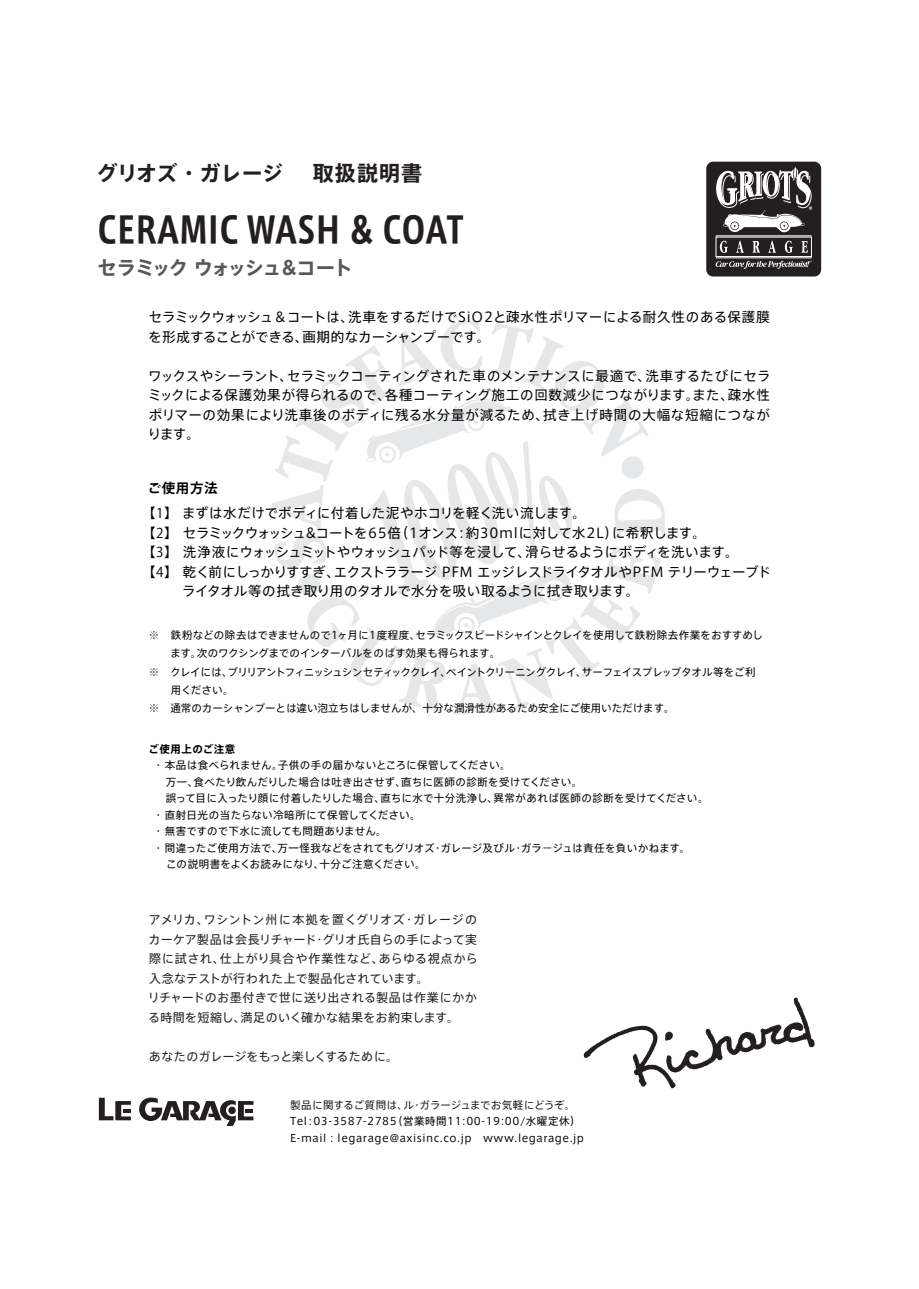
<style>
.page{position:relative;width:919px;height:1289px;background:#fff}
.page>*{position:absolute;margin:0;border:0;box-sizing:border-box;transform-origin:0 0}
.t1{font:700 36px "Axis Cond Std";letter-spacing:.025em;color:#231f20}
.t2{font:700 21px "Axis Std";letter-spacing:.005em;color:#231f20}
.t3{font:700 19.5px "Axis Std";letter-spacing:-.1em;color:#57585a}
.t4{font:13.5px/19.5px "Axis Std";color:#030303}
.t5{font:13.5px "Axis Std";letter-spacing:-.04em;color:#030303}
.t6{font:13.5px "Axis Std";letter-spacing:-.035em;color:#030303}
.t7{font:700 13.5px "Koz Go Pr 6 N";letter-spacing:.05em;color:#030303}
.t8{font:12px/19.5px "Axis Std";letter-spacing:.02em;color:#231f20}
.t9{font:12px "Axis Std";color:#231f20}
.t10{font:10.5px "Axis Std";letter-spacing:.01em;color:#030303}
.t11{font:10.5px/16.5px "Axis Std";letter-spacing:.05em;color:#030303}
.t12{font:10.5px "Axis Std";letter-spacing:-.06em;color:#030303}
.t13{font:10.5px "Axis Std";letter-spacing:.03em;color:#030303}
.t14{font:10.5px "Axis Std";color:#231f20}
.t15{font:700 10.5px "Axis Std";letter-spacing:.05em;color:#030303}
.s1{font-family:"Koz Go Pr 6 N"}
</style>
<div class="page">
<svg style="left:272px;top:320px;width:393px;height:394px"></svg>
<div style="left:706px;top:162px;width:115px;height:114px;background:#231f20;border-radius:7px"></div>
<svg style="left:719px;top:241px;width:8px;height:12px"></svg>
<svg style="left:736px;top:241px;width:8px;height:12px"></svg>
<svg style="left:752px;top:241px;width:8px;height:12px"></svg>
<svg style="left:768px;top:241px;width:8px;height:12px"></svg>
<svg style="left:784px;top:241px;width:8px;height:12px"></svg>
<svg style="left:801px;top:241px;width:6px;height:12px"></svg>
<div style="left:715px;top:237px;width:96px;height:20px;border:1px solid #fff"></div>
<hr style="left:716px;top:257px;width:95px;height:1px;background:#fff">
<hr style="left:715px;top:235px;width:96px;height:1px;background:#fff">
<svg style="left:716px;top:167px;width:96px;height:65px"></svg>
<svg style="left:715px;top:260px;width:96px;height:9px"></svg>
<svg style="left:583px;top:997px;width:231px;height:91px"></svg>
<svg style="left:99px;top:1097px;width:32px;height:23px"></svg>
<svg style="left:139px;top:1097px;width:114px;height:28px"></svg>
<h2 class="t2" style="left:97px;top:157px;width:327px">グリオズ・ガレージ　 取扱説明書</h2>
<h1 class="t1" style="left:98px;top:203px;width:367px">CERAMIC WASH &amp; COAT</h1>
<h3 class="t3" style="left:98px;top:252px;width:256px">セラミックウォッシュ&amp;コート</h3>
<p class="t4" style="left:148px;top:307px;width:622px">セラミックウォッシュ＆コートは、洗車をするだけでSiO2と疎水性ポリマーによる耐久性のある保護膜を形成することができる、画期的なカーシャンプーです。</p>
<p class="t4" style="left:148px;top:365px;width:624px;text-align:justify">ワックスやシーラント、セラミックコーティングされた車のメンテナンスに最適で、洗車するたびにセラミックによる保護効果が得られるので、各種コーティング施工の回数減少につながります。また、疎水性ポリマーの効果により洗車後のボディに残る水分量が減るため、拭き上げ時間の大幅な短縮につながります。</p>
<p class="t7" style="left:148px;top:480px;width:71px">ご使用方法</p>
<p class="t4" style="left:142px;top:502px;width:445px"><span class="s1">【1】</span>まずは水だけでボディに付着した泥やホコリを軽く洗い流します。</p>
<p class="t4" style="left:142px;top:522px;width:565px"><span class="s1">【2】</span>セラミックウォッシュ&amp;コートを65倍（1オンス：約30mlに対して水2L）に希釈します。</p>
<p class="t6" style="left:142px;top:542px;width:597px"><span class="s1">【3】</span>洗浄液にウォッシュミットやウォッシュパッド等を浸して、滑らせるようにボディを洗います。</p>
<p class="t5" style="left:142px;top:561px;width:630px"><span class="s1">【4】</span>乾く前にしっかりすすぎ、エクストララージ PFM エッジレスドライタオルやPFM テリーウェーブド</p>
<p class="t4" style="left:182px;top:580px;width:458px">ライタオル等の拭き取り用のタオルで水分を吸い取るように拭き取ります。</p>
<p class="t10" style="left:149px;top:627px;width:615px">※　鉄粉などの除去はできませんので1ヶ月に1度程度、セラミックスピードシャインとクレイを使用して鉄粉除去作業をおすすめし</p>
<p class="t10" style="left:170px;top:645px;width:331px">ます。次のワクシングまでのインターバルをのばす効果も得られます。</p>
<p class="t12" style="left:149px;top:664px;width:608px">※ クレイには、ブリリアントフィニッシュシンセティッククレイ、ペイントクリーニングクレイ、サーフェイスプレップタオル等をご利</p>
<p class="t10" style="left:149px;top:700px;width:527px">※　通常のカーシャンプーとは違い泡立ちはしませんが、十分な潤滑性があるため安全にご使用いただけます。</p>
<p class="t10" style="left:149px;top:682px;width:86px">　　用ください。</p>
<p class="t15" style="left:148px;top:740px;width:89px">ご使用上のご注意</p>
<p class="t13" style="left:153px;top:757px;width:359px">・ 本品は食べられません。子供の手の届かないところに保管してください。</p>
<p class="t10" style="left:166px;top:774px;width:418px">万一、食べたり飲んだりした場合は吐き出させず、直ちに医師の診断を受けてください。</p>
<p class="t10" style="left:166px;top:790px;width:544px">誤って目に入ったり顔に付着したりした場合、直ちに水で十分洗浄し、異常があれば医師の診断を受けてください。</p>
<p class="t13" style="left:153px;top:807px;width:269px">・ 直射日光の当たらない冷暗所にて保管してください。</p>
<p class="t10" style="left:153px;top:823px;width:235px">・ 無害ですので下水に流しても問題ありません。</p>
<p class="t10" style="left:153px;top:840px;width:539px">・ 間違ったご使用方法で、万一怪我などをされてもグリオズ・ガレージ及びル・ガラ－ジュは責任を負いかねます。</p>
<p class="t10" style="left:149px;top:856px;width:278px">　 この説明書をよくお読みになり、十分ご注意ください。</p>
<p class="t8" style="left:148px;top:909px;width:331px">アメリカ、ワシントン州に本拠を置くグリオズ・ガレージのカーケア製品は会長リチャード・グリオ氏自らの手によって実際に試され、仕上がり具合や作業性など、あらゆる視点から入念なテストが行われた上で製品化されています。<br>リチャードのお墨付きで世に送り出される製品は作業にかかる時間を短縮し、満足のいく確かな結果をお約束します。</p>
<p class="t9" style="left:149px;top:1047px;width:251px">あなたのガレージをもっと楽しくするために。</p>
<p class="t14" style="left:290px;top:1096px;width:287px">製品に関するご質問は、ル・ガラージュまでお気軽にどうぞ。</p>
<p class="t11" style="left:290px;top:1112px;width:295px">Tel：03-3587-2785（営業時間11:00-19:00/水曜定休）<br>E-mail : legarage@axisinc.co.jp　www.legarage.jp</p>
</div>
